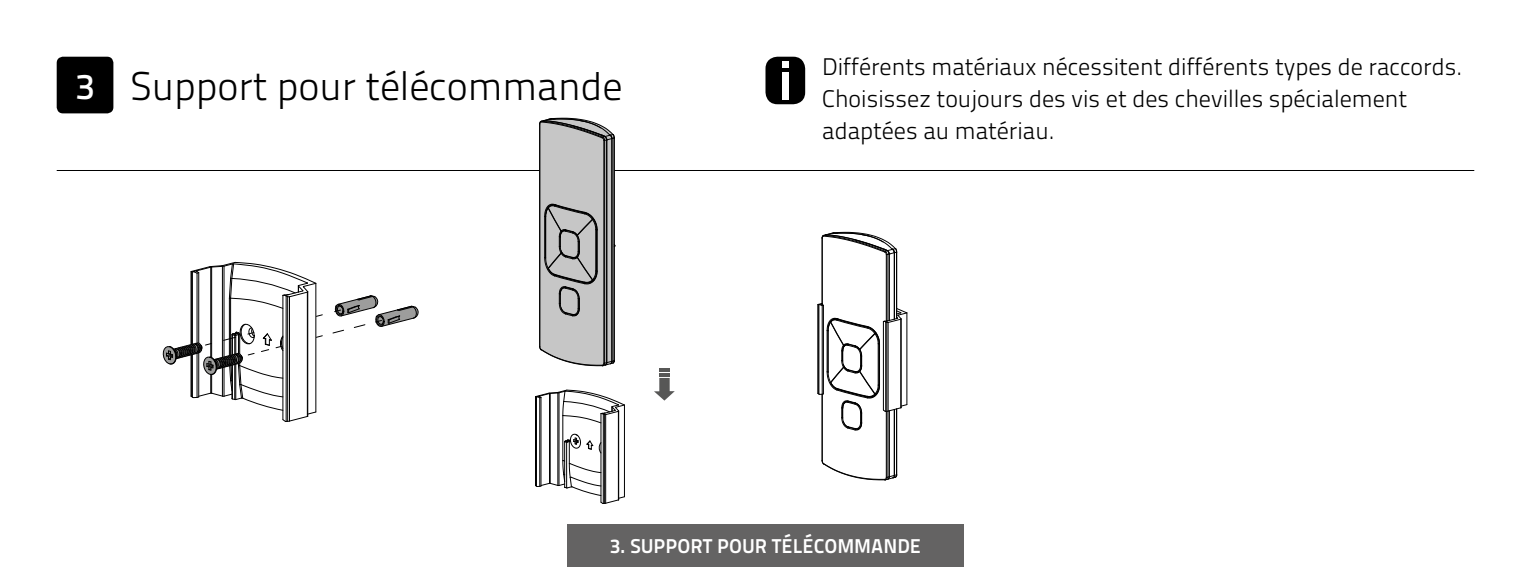
<style>
.page{position:relative;width:1531px;height:567px;background:#fff}
.page>*{position:absolute;margin:0;border:0;box-sizing:border-box;transform-origin:0 0}
.t1{font:40px "Titillium Text 14 L 250 wt";color:#000}
.t2{font:24px/32px "Titillium Text 14 L 250 wt";color:#000}
.t3{font:20px "Titillium Maps 29 L 800 wt";color:#fff}
.s1{font-family:"Titillium Text 14 L 600 wt";font-size:36px;color:#fff}
</style>
<div class="page">
<hr style="left:57px;top:170px;width:1417px;height:1px;background:#000">
<div style="left:567px;top:524px;width:397px;height:43px;background:#646363"></div>
<div style="left:765px;top:57px;width:40px;height:47px;background:#000;border-radius:12px"></div>
<div style="left:782px;top:72px;width:6px;height:27px;background:#fff"></div>
<svg style="left:782px;top:62px;width:6px;height:6px"></svg>
<svg style="left:162px;top:261px;width:257px;height:161px"></svg>
<svg style="left:654px;top:378px;width:21px;height:23px"></svg>
<hr style="left:659px;top:373px;width:11px;height:4px;background:#575756">
<hr style="left:659px;top:368px;width:11px;height:4px;background:#575756">
<hr style="left:604px;top:414px;width:1px;height:89px;background:#000">
<hr style="left:605px;top:415px;width:1px;height:88px;background:#000">
<hr style="left:602px;top:414px;width:2px;height:89px;background:#000">
<hr style="left:618px;top:411px;width:1px;height:89px;background:#000">
<hr style="left:600px;top:414px;width:2px;height:88px;background:#000">
<hr style="left:624px;top:405px;width:1px;height:92px;background:#000">
<hr style="left:539px;top:398px;width:1px;height:88px;background:#000">
<hr style="left:536px;top:397px;width:1px;height:89px;background:#000">
<hr style="left:540px;top:397px;width:2px;height:89px;background:#000">
<hr style="left:535px;top:397px;width:1px;height:89px;background:#000">
<hr style="left:549px;top:393px;width:2px;height:90px;background:#000">
<hr style="left:557px;top:393px;width:1px;height:92px;background:#000">
<hr style="left:558px;top:393px;width:2px;height:92px;background:#000">
<hr style="left:562px;top:416px;width:1px;height:45px;background:#000">
<svg style="left:535px;top:389px;width:90px;height:35px"></svg>
<svg style="left:535px;top:433px;width:90px;height:71px"></svg>
<svg style="left:539px;top:117px;width:77px;height:250px;background:#a8a8a8"></svg>
<hr style="left:888px;top:254px;width:2px;height:66px;background:#000">
<hr style="left:888px;top:411px;width:2px;height:66px;background:#000">
<hr style="left:893px;top:253px;width:2px;height:66px;background:#000">
<hr style="left:893px;top:409px;width:2px;height:66px;background:#000">
<hr style="left:885px;top:411px;width:2px;height:66px;background:#000">
<hr style="left:885px;top:255px;width:2px;height:66px;background:#000">
<hr style="left:821px;top:238px;width:2px;height:66px;background:#000">
<hr style="left:821px;top:394px;width:2px;height:67px;background:#000">
<hr style="left:886px;top:411px;width:2px;height:66px;background:#000">
<hr style="left:886px;top:255px;width:2px;height:66px;background:#000">
<svg style="left:817px;top:303px;width:91px;height:129px"></svg>
<hr style="left:896px;top:252px;width:1px;height:67px;background:#000">
<hr style="left:896px;top:409px;width:1px;height:66px;background:#000">
<svg style="left:821px;top:460px;width:77px;height:21px"></svg>
<svg style="left:821px;top:231px;width:76px;height:25px"></svg>
<div style="left:57px;top:57px;width:56px;height:56px;background:#000;border-radius:6px"></div>
<h1 class="t1" style="left:75px;top:62px;width:549px"><span class="s1">3</span> Support pour télécommande</h1>
<p class="t2" style="left:822px;top:50px;width:642px">Différents matériaux nécessitent différents types de raccords.<br>Choisissez toujours des vis et des chevilles spécialement adaptées au matériau.</p>
<p class="t3" style="left:610px;top:531px;width:313px">3. SUPPORT POUR TÉLÉCOMMANDE</p>
</div>
